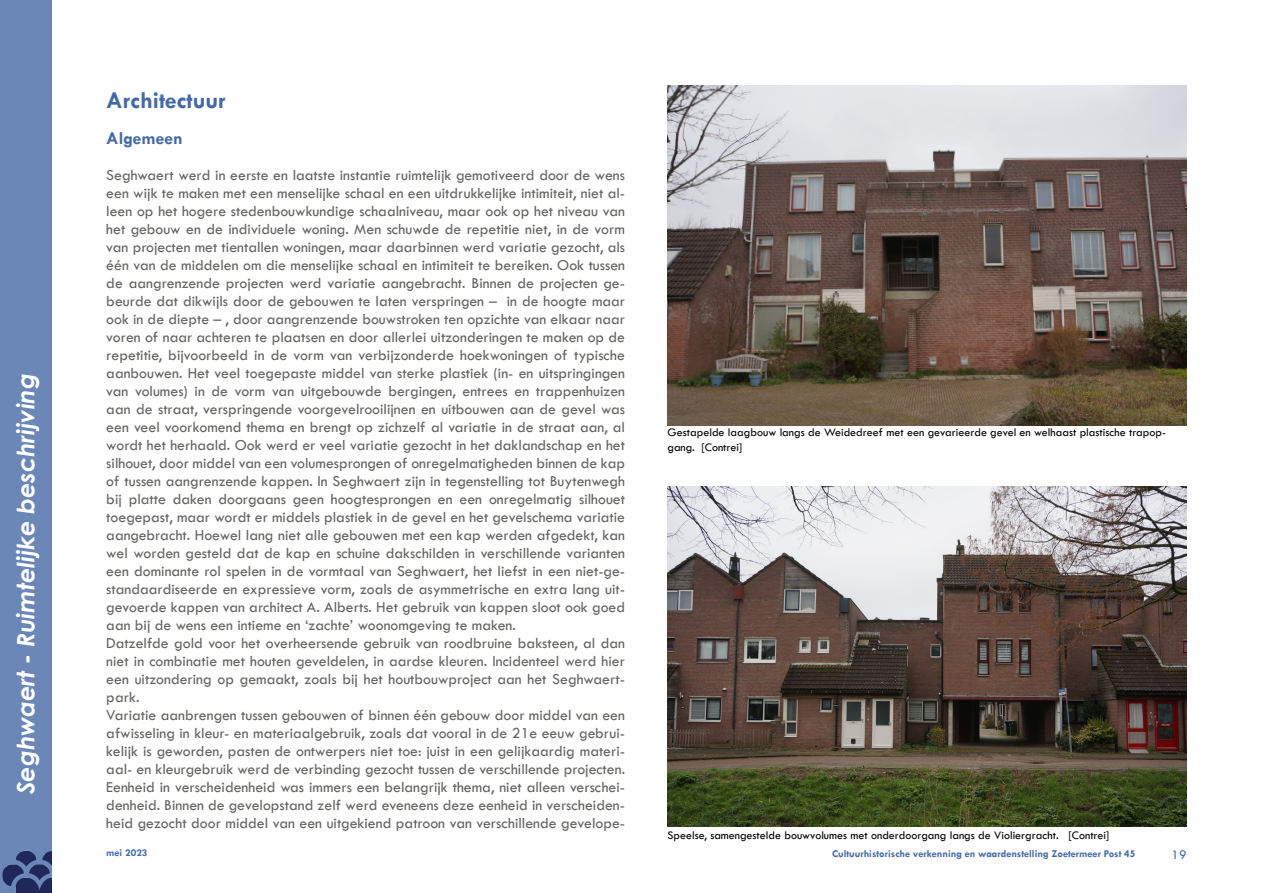
<style>
.page{position:relative;width:1263px;height:893px;background:#fff}
.page>*{position:absolute;margin:0;border:0;box-sizing:border-box;transform-origin:0 0}
.t1{font:italic 700 24px "Century Gothic";color:#fff}
.t2{font:700 24px "Tw Cen";color:#4569a7}
.t3{font:700 18px "Tw Cen";color:#4569a7}
.t4{font:500 15.75px/18px "Tw Cen";color:#626460}
.t5{font:500 13.5px "Tw Cen";color:#4569a7}
.t6{font:500 12px/14.4px "Tw Cen";color:#000}
.t7{font:700 10.5px "Tw Cen";color:#4569a7}
</style>
<div class="page">
<div style="left:0;top:0;width:51px;height:893px;background:#6a87b8"></div>
<img style="left:2px;top:850px;width:49px;height:43px">
<img style="left:668px;top:85px;width:518px;height:340px">
<img style="left:668px;top:486px;width:518px;height:340px">
<h1 class="t1" style="left:8px;top:794px;width:422px;rotate:-90deg">Seghwaert - Ruimtelijke beschrijving</h1>
<h1 class="t2" style="left:106px;top:86px;width:121px">Architectuur</h1>
<p class="t3" style="left:106px;top:127px;width:78px">Algemeen</p>
<p class="t4" style="left:106px;top:166px;width:520px">Seghwaert werd in eerste en laatste instantie ruimtelijk gemotiveerd door de wens een wijk te maken met een menselijke schaal en een uitdrukkelijke intimiteit, niet al&shy;leen op het hogere stedenbouwkundige schaalniveau, maar ook op het niveau van het gebouw en de individuele woning. Men schuwde de repetitie niet, in de vorm van projecten met tientallen woningen, maar daarbinnen werd variatie gezocht, als één van de middelen om die menselijke schaal en intimiteit te bereiken. Ook tussen de aangrenzende projecten werd variatie aangebracht. Binnen de projecten ge&shy;beurde dat dikwijls door de gebouwen te laten verspringen – in de hoogte maar ook in de diepte – , door aangrenzende bouwstroken ten opzichte van elkaar naar voren of naar achteren te plaatsen en door allerlei uitzonderingen te maken op de repetitie, bijvoorbeeld in de vorm van verbijzonderde hoekwoningen of typische aanbouwen. Het veel toegepaste middel van sterke plastiek (in- en uitspringingen van volumes) in de vorm van uitgebouwde bergingen, entrees en trappenhuizen aan de straat, verspringende voorgevelrooilijnen en uitbouwen aan de gevel was een veel voorkomend thema en brengt op zichzelf al variatie in de straat aan, al wordt het herhaald. Ook werd er veel variatie gezocht in het daklandschap en het silhouet, door middel van een volumesprongen of onregelmatigheden binnen de kap of tussen aangrenzende kappen. In Seghwaert zijn in tegenstelling tot Buytenwegh bij platte daken doorgaans geen hoogtesprongen en een onregelmatig silhouet toegepast, maar wordt er middels plastiek in de gevel en het gevelschema variatie aangebracht. Hoewel lang niet alle gebouwen met een kap werden afgedekt, kan wel worden gesteld dat de kap en schuine dakschilden in verschillende varianten een dominante rol spelen in de vormtaal van Seghwaert, het liefst in een niet-ge&shy;standaardiseerde en expressieve vorm, zoals de asymmetrische en extra lang uit&shy;gevoerde kappen van architect A. Alberts. Het gebruik van kappen sloot ook goed aan bij de wens een intieme en ‘zachte’ woonomgeving te maken.<br>Datzelfde gold voor het overheersende gebruik van roodbruine baksteen, al dan niet in combinatie met houten geveldelen, in aardse kleuren. Incidenteel werd hier een uitzondering op gemaakt, zoals bij het houtbouwproject aan het Seghwaert&shy;park.<br>Variatie aanbrengen tussen gebouwen of binnen één gebouw door middel van een afwisseling in kleur- en materiaalgebruik, zoals dat vooral in de 21e eeuw gebrui&shy;kelijk is geworden, pasten de ontwerpers niet toe: juist in een gelijkaardig materi&shy;aal- en kleurgebruik werd de verbinding gezocht tussen de verschillende projecten.<br>Eenheid in verscheidenheid was immers een belangrijk thema, niet alleen verschei&shy;denheid. Binnen de gevelopstand zelf werd eveneens deze eenheid in verscheiden&shy;heid gezocht door middel van een uitgekiend patroon van verschillende gevelope-</p>
<p class="t6" style="left:668px;top:425px;width:500px">Gestapelde laagbouw langs de Weidedreef met een gevarieerde gevel en welhaast plastische trapop&shy;gang. [Contrei]</p>
<p class="t6" style="left:668px;top:828px;width:443px">Speelse, samengestelde bouwvolumes met onderdoorgang langs de Violiergracht. [Contrei]</p>
<p class="t7" style="left:106px;top:846px;width:43px">mei 2023</p>
<p class="t7" style="left:832px;top:847px;width:305px">Cultuurhistorische verkenning en waardenstelling Zoetermeer Post 45</p>
<p class="t5" style="left:1171px;top:847px;width:16px">19</p>
</div>
